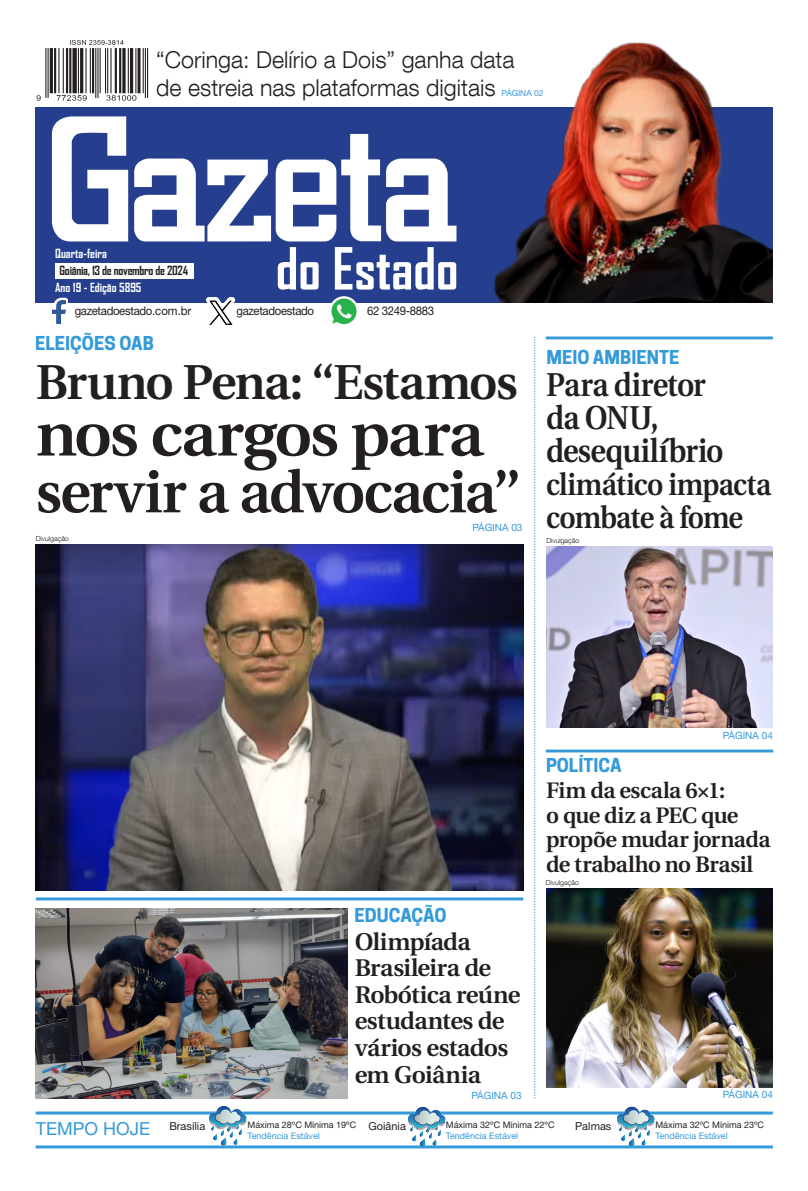
<style>
.page{position:relative;width:808px;height:1191px;background:#fff}
.page>*{position:absolute;margin:0;border:0;box-sizing:border-box;transform-origin:0 0}
.Manchete{font:600 62.3px "Utopia";letter-spacing:-.03em;color:#231f20;scale:1.05 1}
.Manchete-2{font:600 59px "Utopia";letter-spacing:-.03em;color:#231f20}
.t1{font:700 55.6px "Agency FB";color:#fff}
.Manchete-3{font:600 49px "Utopia";letter-spacing:-.03em;color:#231f20}
.Manchete-4{font:600 33px/33px "Utopia";letter-spacing:-.02em;color:#231f20;scale:.91 1}
.Manchete-5{font:600 31px/33px "Utopia";letter-spacing:-.03em;color:#231f20;scale:.91 1}
.Manchete-6{font:600 24.1px/26.6px "Utopia";letter-spacing:-.025em;color:#231f20}
.t2{font:300 23.3px/27.3px "Helvetica Neue LT Com";color:#231f20}
.Manchete-7{font:600 22.4px/24.8px "Utopia";letter-spacing:-.025em;color:#231f20}
.Retranca{font:700 18px "Cooper Hewitt";color:#349ada}
.Retranca-2{font:18px "Helvetica Neue LT Std";color:#349ada}
.t3{font:700 12.1px "Agency FB";color:#fff}
.t4{font:700 12.1px "Agency FB";letter-spacing:-.02em;color:#231f20}
.t5{font:12px "Helvetica Neue LT Std";letter-spacing:-.03em;color:#231f20;scale:.95 1}
.Legenda{font:11px "Helvetica Neue LT Std";color:#231f20}
.Retranca-3{font:10px "Helvetica Neue LT Std";color:#349ada}
.Legenda-2{font:9px "Helvetica Neue LT Std";color:#231f20}
.Legenda-3{font:9px "Helvetica Neue LT Std";color:#349ada}
.Retranca-4{font:8.4px "Helvetica Neue LT Std";color:#349ada}
.Crédito_Fotógrafo{font:300 7px "Helvetica Neue LT Com";color:#231f20}
</style>
<div class="page">
<div style="left:35px;top:107px;width:737px;height:196px;background:#253f8e"></div>
<svg style="left:52px;top:116px;width:76px;height:125px"></svg>
<svg style="left:134px;top:134px;width:289px;height:107px"></svg>
<div style="left:55px;top:263px;width:138px;height:16px;background:#fff"></div>
<svg style="left:56px;top:297px;width:12px;height:17px"></svg>
<img style="left:52px;top:300px;width:13px;height:24px">
<img style="left:36px;top:40px;width:112px;height:61px">
<img style="left:329px;top:296px;width:28px;height:29px">
<img style="left:423px;top:43px;width:350px;height:260px">
<div style="left:206px;top:297px;width:30px;height:31px;background:#fff"></div>
<img style="left:206px;top:299px;width:28px;height:26px">
<hr style="left:36px;top:1111px;width:737px;height:3px;background:#349ada">
<hr style="left:36px;top:1145px;width:737px;height:3px;background:#349ada">
<img style="left:408px;top:1106px;width:38px;height:41px">
<img style="left:210px;top:1106px;width:37px;height:40px">
<img style="left:618px;top:1106px;width:37px;height:40px">
<hr style="left:546px;top:336px;width:227px;height:3px;background:#349ada">
<hr style="left:546px;top:749px;width:227px;height:3px;background:#349ada">
<hr style="left:36px;top:897px;width:487px;height:3px;background:#349ada">
<svg style="left:535px;top:337px;width:1px;height:761px"></svg>
<img style="left:546px;top:546px;width:227px;height:181px">
<img style="left:36px;top:544px;width:487px;height:346px">
<img style="left:546px;top:889px;width:227px;height:198px">
<img style="left:36px;top:908px;width:312px;height:190px">
<p class="t2" style="left:156px;top:46px;width:360px">“Coringa: Delírio a Dois” ganha data de estreia nas plataformas digitais</p>
<p class="Retranca-4" style="left:501px;top:88px;width:43px">PÁGINA 02</p>
<p class="t3" style="left:55px;top:246px;width:53px">Quarta-feira</p>
<p class="t4" style="left:60px;top:263px;width:130px">Goiânia, 13 de novembro de 2024</p>
<p class="t3" style="left:55px;top:280px;width:88px">Ano 19 - Edição 5895</p>
<p class="t1" style="left:276px;top:234px;width:184px">do Estado</p>
<p class="t5" style="left:75px;top:304px;width:124px">gazetadoestado.com.br</p>
<p class="t5" style="left:236px;top:304px;width:83px">gazetadoestado</p>
<p class="t5" style="left:367px;top:303px;width:72px">62 3249-8883</p>
<p class="Retranca" style="left:35px;top:332px;width:120px">ELEIÇÕES OAB</p>
<p class="Manchete-3" style="left:36px;top:354px;width:484px">Bruno Pena: “Estamos</p>
<p class="Manchete" style="left:36px;top:399px;width:428px">nos cargos para</p>
<p class="Manchete-2" style="left:36px;top:459px;width:486px">servir a advocacia”</p>
<p class="Retranca-3" style="left:472px;top:522px;width:51px">PÁGINA 03</p>
<p class="Retranca" style="left:546px;top:347px;width:135px">MEIO AMBIENTE</p>
<p class="Manchete-4" style="left:546px;top:368px;width:196px">Para diretor da ONU, desequilíbrio</p>
<p class="Manchete-5" style="left:546px;top:468px;width:249px">climático impacta combate à fome</p>
<p class="Crédito_Fotógrafo" style="left:36px;top:534px;width:35px">Divulgação</p>
<p class="Crédito_Fotógrafo" style="left:546px;top:536px;width:35px">Divulgação</p>
<p class="Retranca-3" style="left:723px;top:729px;width:51px">PÁGINA 04</p>
<p class="Retranca" style="left:546px;top:754px;width:77px">POLÍTICA</p>
<p class="Manchete-7" style="left:546px;top:778px;width:226px">Fim da escala 6×1:<br>o que diz a PEC que propõe mudar jornada de trabalho no Brasil</p>
<p class="Retranca" style="left:355px;top:905px;width:93px">EDUCAÇÃO</p>
<p class="Manchete-6" style="left:355px;top:928px;width:167px">Olimpíada<br>Brasileira de<br>Robótica reúne estudantes de vários estados em Goiânia</p>
<p class="Crédito_Fotógrafo" style="left:546px;top:878px;width:35px">Divulgação</p>
<p class="Retranca-3" style="left:472px;top:1089px;width:51px">PÁGINA 03</p>
<p class="Retranca-3" style="left:723px;top:1088px;width:51px">PÁGINA 04</p>
<p class="Retranca-2" style="left:36px;top:1117px;width:116px">TEMPO HOJE</p>
<p class="Legenda" style="left:169px;top:1119px;width:37px">Brasília</p>
<p class="Legenda-2" style="left:248px;top:1119px;width:110px">Máxima 28ºC Mínima 19ºC</p>
<p class="Legenda" style="left:368px;top:1119px;width:39px">Goiânia</p>
<p class="Legenda" style="left:575px;top:1119px;width:38px">Palmas</p>
<p class="Legenda-3" style="left:248px;top:1130px;width:74px">Tendência Estável</p>
<p class="Legenda-2" style="left:446px;top:1119px;width:110px">Máxima 32ºC Mínima 22ºC</p>
<p class="Legenda-3" style="left:446px;top:1130px;width:74px">Tendência Estável</p>
<p class="Legenda-2" style="left:655px;top:1119px;width:110px">Máxima 32ºC Mínima 23ºC</p>
<p class="Legenda-3" style="left:655px;top:1130px;width:74px">Tendência Estável</p>
</div>
